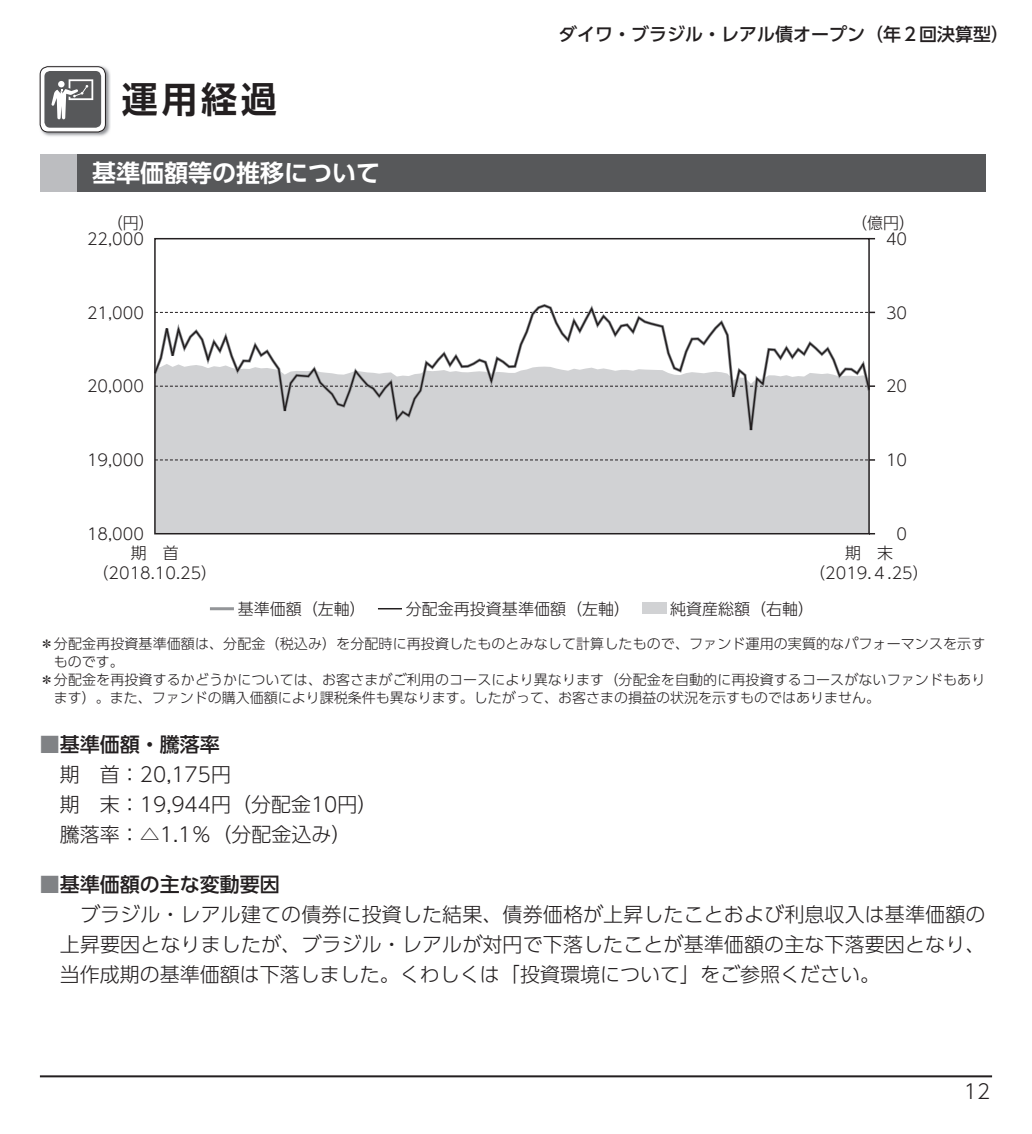
<style>
.page{position:relative;width:1032px;height:1134px;background:#fff}
.page>*{position:absolute;margin:0;border:0;box-sizing:border-box;transform-origin:0 0}
.t1{font:36px "UD Shin Go Pro De Bold 90 msp RKSJ H";color:#231f20}
.t2{font:24px "UD Shin Go Pro De Bold 90 msp RKSJ H";color:#fff}
.t3{font:20px/30px "UD Shin Go Pro Light 90 msp RKSJ H";color:#231f20}
.t4{font:20px "UD Shin Go Pro Medium 90 msp RKSJ H";color:#231f20}
.t5{font:18px "UD Shin Go Pro Medium 90 msp RKSJ H";color:#231f20}
.t6{font:16px/20px "UD Shin Go Pro Light 90 msp RKSJ H";color:#231f20;text-align:center}
.t7{font:14px "UD Shin Go Pro Light 90 msp RKSJ H";letter-spacing:.01em;color:#231f20}
.s1{color:#808285}
</style>
<div class="page">
<hr style="left:40px;top:1075px;width:952px;height:2px;background:#231f20">
<img style="left:39px;top:66px;width:72px;height:71px">
<div style="left:40px;top:67px;width:65px;height:65px;background:#fff;border-radius:8px"></div>
<div style="left:40px;top:66px;width:66px;height:66px;border:1px solid #231f20;border-radius:8px"></div>
<div style="left:44px;top:71px;width:57px;height:57px;background:#57585a;border-radius:6px"></div>
<svg style="left:51px;top:79px;width:42px;height:40px"></svg>
<div style="left:40px;top:155px;width:37px;height:37px;background:#bcbdc0"></div>
<div style="left:77px;top:155px;width:908px;height:37px;background:#57585a"></div>
<svg style="left:154px;top:237px;width:722px;height:298px"></svg>
<div style="left:642px;top:603px;width:24px;height:11px;background:#d1d2d4"></div>
<hr style="left:210px;top:607px;width:24px;height:3px;background:#939598">
<svg style="left:378px;top:608px;width:24px;height:1px"></svg>
<h1 class="t1" style="left:122px;top:86px;width:156px">運用経過</h1>
<h2 class="t2" style="left:92px;top:164px;width:289px">基準価額等の推移について</h2>
<p class="t5" style="left:559px;top:27px;width:451px">ダイワ・ブラジル・レアル債オープン（年２回決算型）</p>
<p class="t6" style="left:107px;top:215px;width:49px">（円）</p>
<p class="t6" style="left:851px;top:215px;width:65px">（億円）</p>
<p class="t6" style="left:886px;top:231px;width:23px">40</p>
<p class="t6" style="left:87px;top:231px;width:58px">22,000</p>
<p class="t6" style="left:87px;top:305px;width:58px">21,000</p>
<p class="t6" style="left:886px;top:305px;width:23px">30</p>
<p class="t6" style="left:87px;top:378px;width:58px">20,000</p>
<p class="t6" style="left:886px;top:378px;width:23px">20</p>
<p class="t6" style="left:87px;top:452px;width:58px">19,000</p>
<p class="t6" style="left:886px;top:452px;width:23px">10</p>
<p class="t6" style="left:87px;top:526px;width:58px">18,000</p>
<p class="t6" style="left:896px;top:526px;width:12px">0</p>
<p class="t6" style="left:93px;top:545px;width:126px">期　首（2018.10.25）</p>
<p class="t6" style="left:809px;top:545px;width:121px">期　末<br>（2019.４.25）</p>
<p class="t6" style="left:238px;top:601px;width:129px">基準価額（左軸）</p>
<p class="t6" style="left:406px;top:601px;width:225px">分配金再投資基準価額（左軸）</p>
<p class="t6" style="left:670px;top:601px;width:145px">純資産総額（右軸）</p>
<p class="t7" style="left:40px;top:638px;width:947px">＊分配金再投資基準価額は、分配金（税込み）を分配時に再投資したものとみなして計算したもので、ファンド運用の実質的なパフォーマンスを示す</p>
<p class="t7" style="left:54px;top:656px;width:71px">ものです。</p>
<p class="t7" style="left:40px;top:674px;width:947px">＊分配金を再投資するかどうかについては、お客さまがご利用のコースにより異なります（分配金を自動的に再投資するコースがないファンドもあり</p>
<p class="t7" style="left:54px;top:692px;width:827px">ます）。また、ファンドの購入価額により課税条件も異なります。したがって、お客さまの損益の状況を示すものではありません。</p>
<h3 class="t4" style="left:40px;top:737px;width:182px"><span class="s1">■</span>基準価額・騰落率</h3>
<h3 class="t3" style="left:60px;top:762px;width:319px">期　首：20,175円<br>期　末：19,944円（分配金10円）騰落率：△1.1％（分配金込み）</h3>
<h3 class="t4" style="left:40px;top:877px;width:242px"><span class="s1">■</span>基準価額の主な変動要因</h3>
<h3 class="t3" style="left:60px;top:902px;width:927px;text-align:justify">　ブラジル・レアル建ての債券に投資した結果、債券価格が上昇したことおよび利息収入は基準価額の上昇要因となりましたが、ブラジル・レアルが対円で下落したことが基準価額の主な下落要因となり、当作成期の基準価額は下落しました。くわしくは「投資環境について」をご参照ください。</h3>
<h3 class="t3" style="left:964px;top:1079px;width:28px">12</h3>
</div>
